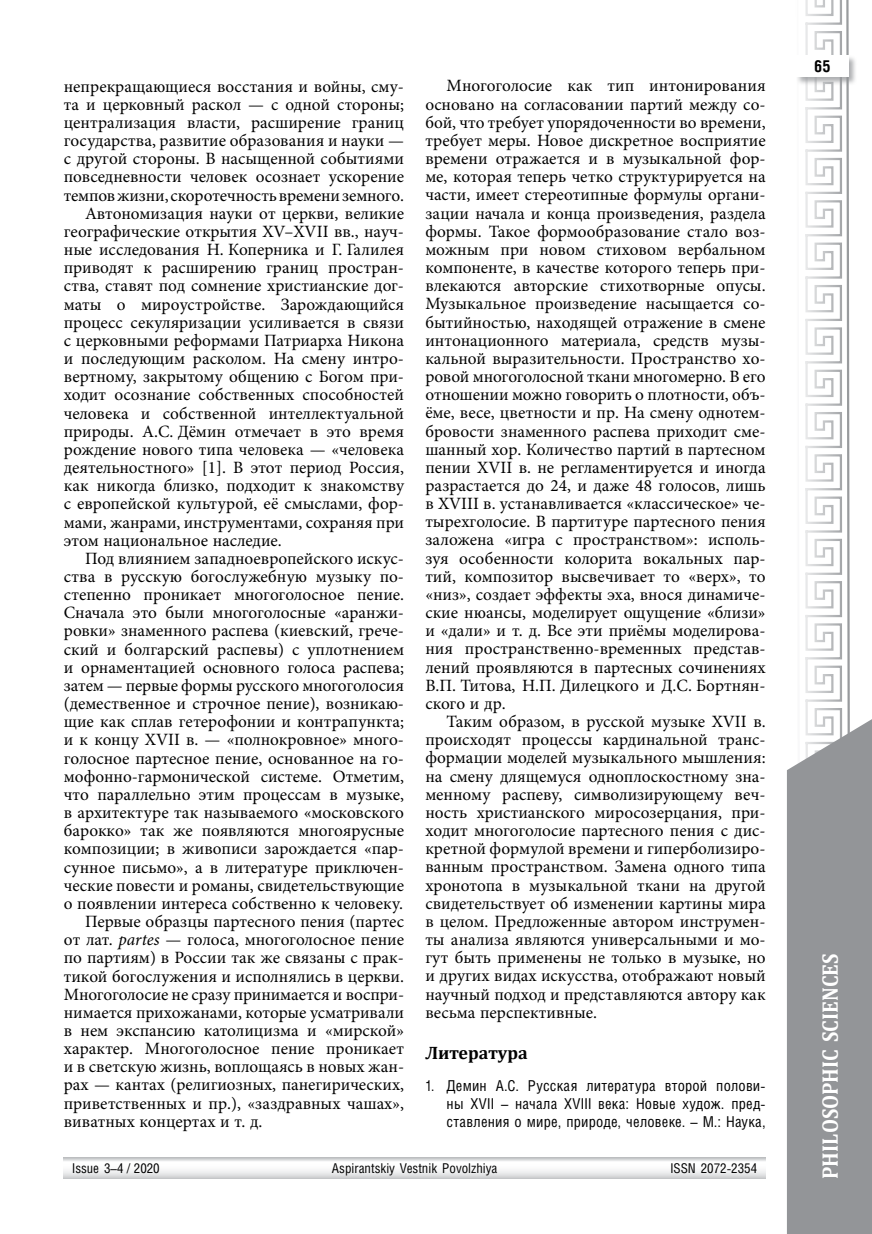
<style>
.page{position:relative;width:872px;height:1234px;background:#fff}
.page>*{position:absolute;margin:0;border:0;box-sizing:border-box;transform-origin:0 0}
.t1{font:700 22.5px "Cambria";letter-spacing:.005em;color:#fff;scale:.9 1}
.t2{font:700 18px "Cambria";color:#000}
.t3{font:17.25px/18.1px "Minion Pro";color:#000;text-align:justify}
.t4{font:700 16.5px "Helios Cond C";color:#000}
.t5{font:15px/18.1px "Helios Cond C";letter-spacing:.015em;color:#000;text-align:justify;scale:.9 1}
.t6{font:13.5px "Helios Cond C";color:#000}
.s1{font-style:italic}
</style>
<div class="page">
<svg style="left:805px;top:0;width:45px;height:706px"></svg>
<svg style="left:64px;top:1157px;width:701px;height:21px"></svg>
<div style="left:796px;top:55px;width:61px;height:30px;background:#939598;opacity:.75"></div>
<div style="left:796px;top:55px;width:52px;height:22px;background:#fff"></div>
<svg style="left:787px;top:706px;width:85px;height:527px;background:#9a9c9e"></svg>
<p class="t3" style="left:64px;top:77px;width:342px">непрекращающиеся восстания и войны, сму-</p>
<p class="t3" style="left:64px;top:95px;width:342px">та и церковный раскол — с одной стороны;</p>
<p class="t3" style="left:64px;top:113px;width:342px">централизация власти, расширение границ</p>
<p class="t3" style="left:64px;top:132px;width:342px">государства, развитие образования и науки —</p>
<p class="t3" style="left:64px;top:150px;width:342px">с другой стороны. В насыщенной событиями</p>
<p class="t3" style="left:64px;top:168px;width:342px">повседневности человек осознает ускорение</p>
<p class="t3" style="left:64px;top:186px;width:342px">темпов жизни, скоротечность времени земного.</p>
<p class="t3" style="left:85px;top:204px;width:320px">Автономизация науки от церкви, великие</p>
<p class="t3" style="left:64px;top:222px;width:342px">географические открытия XV–XVII вв., науч-</p>
<p class="t3" style="left:64px;top:240px;width:342px">ные исследования Н. Коперника и Г. Галилея</p>
<p class="t3" style="left:64px;top:259px;width:342px">приводят к расширению границ простран-</p>
<p class="t3" style="left:64px;top:277px;width:342px">ства, ставят под сомнение христианские дог-</p>
<p class="t3" style="left:64px;top:295px;width:342px">маты о мироустройстве. Зарождающийся</p>
<p class="t3" style="left:64px;top:313px;width:342px">процесс секуляризации усиливается в связи</p>
<p class="t3" style="left:64px;top:331px;width:342px">с церковными реформами Патриарха Никона</p>
<p class="t3" style="left:64px;top:349px;width:342px">и последующим расколом. На смену интро-</p>
<p class="t3" style="left:64px;top:367px;width:342px">вертному, закрытому общению с Богом при-</p>
<p class="t3" style="left:64px;top:386px;width:342px">ходит осознание собственных способностей</p>
<p class="t3" style="left:64px;top:404px;width:342px">человека и собственной интеллектуальной</p>
<p class="t3" style="left:64px;top:422px;width:342px">природы. А.С. Дёмин отмечает в это время</p>
<p class="t3" style="left:64px;top:440px;width:342px">рождение нового типа человека — «человека</p>
<p class="t3" style="left:64px;top:458px;width:342px">деятельностного» [1]. В этот период Россия,</p>
<p class="t3" style="left:64px;top:476px;width:342px">как никогда близко, подходит к знакомству</p>
<p class="t3" style="left:64px;top:494px;width:342px">с европейской культурой, её смыслами, фор-</p>
<p class="t3" style="left:64px;top:513px;width:342px">мами, жанрами, инструментами, сохраняя при</p>
<p class="t3" style="left:64px;top:531px;width:219px">этом национальное наследие.</p>
<p class="t3" style="left:85px;top:549px;width:318px">Под влиянием западноевропейского искус-</p>
<p class="t3" style="left:64px;top:567px;width:342px">ства в русскую богослужебную музыку по-</p>
<p class="t3" style="left:64px;top:585px;width:342px">степенно проникает многоголосное пение.</p>
<p class="t3" style="left:64px;top:603px;width:342px">Сначала это были многоголосные «аранжи-</p>
<p class="t3" style="left:64px;top:621px;width:342px">ровки» знаменного распева (киевский, грече-</p>
<p class="t3" style="left:64px;top:640px;width:342px">ский и болгарский распевы) с уплотнением</p>
<p class="t3" style="left:64px;top:658px;width:342px">и орнаментацией основного голоса распева;</p>
<p class="t3" style="left:64px;top:676px;width:342px">затем — первые формы русского многоголосия</p>
<p class="t3" style="left:64px;top:694px;width:342px">(демественное и строчное пение), возникаю-</p>
<p class="t3" style="left:64px;top:712px;width:342px">щие как сплав гетерофонии и контрапункта;</p>
<p class="t3" style="left:64px;top:730px;width:342px">и к концу XVII в. — «полнокровное» много-</p>
<p class="t3" style="left:64px;top:749px;width:342px">голосное партесное пение, основанное на го-</p>
<p class="t3" style="left:64px;top:767px;width:342px">мофонно-гармонической системе. Отметим,</p>
<p class="t3" style="left:64px;top:785px;width:342px">что параллельно этим процессам в музыке,</p>
<p class="t3" style="left:64px;top:803px;width:342px">в архитектуре так называемого «московского</p>
<p class="t3" style="left:64px;top:821px;width:342px">барокко» так же появляются многоярусные</p>
<p class="t3" style="left:64px;top:839px;width:342px">композиции; в живописи зарождается «пар-</p>
<p class="t3" style="left:64px;top:857px;width:342px">сунное письмо», а в литературе приключен-</p>
<p class="t3" style="left:64px;top:876px;width:342px">ческие повести и романы, свидетельствующие</p>
<p class="t3" style="left:64px;top:894px;width:341px">о появлении интереса собственно к человеку.</p>
<p class="t3" style="left:85px;top:912px;width:320px">Первые образцы партесного пения (партес</p>
<p class="t3" style="left:64px;top:930px;width:342px">от лат. <span class="s1">partes</span> — голоса, многоголосное пение</p>
<p class="t3" style="left:64px;top:948px;width:342px">по партиям) в России так же связаны с прак-</p>
<p class="t3" style="left:64px;top:966px;width:342px">тикой богослужения и исполнялись в церкви.</p>
<p class="t3" style="left:64px;top:984px;width:342px">Многоголосие не сразу принимается и воспри-</p>
<p class="t3" style="left:64px;top:1003px;width:342px">нимается прихожанами, которые усматривали</p>
<p class="t3" style="left:64px;top:1021px;width:342px">в нем экспансию католицизма и «мирской»</p>
<p class="t3" style="left:64px;top:1039px;width:342px">характер. Многоголосное пение проникает</p>
<p class="t3" style="left:64px;top:1057px;width:342px">и в светскую жизнь, воплощаясь в новых жан-</p>
<p class="t3" style="left:64px;top:1075px;width:342px">рах — кантах (религиозных, панегирических,</p>
<p class="t3" style="left:64px;top:1093px;width:342px">приветственных и пр.), «заздравных чашах»,</p>
<p class="t3" style="left:64px;top:1111px;width:200px">виватных концертах и т. д.</p>
<p class="t3" style="left:425px;top:77px;width:342px;text-indent:21px">Многоголосие как тип интонирования основано на согласовании партий между со&shy;бой, что требует упорядоченности во времени, требует меры. Новое дискретное восприятие времени отражается и в музыкальной фор&shy;ме, которая теперь четко структурируется на части, имеет стереотипные формулы органи&shy;зации начала и конца произведения, раздела формы. Такое формообразование стало воз&shy;можным при новом стиховом вербальном компоненте, в качестве которого теперь при&shy;влекаются авторские стихотворные опусы.<br>Музыкальное произведение насыщается со&shy;бытийностью, находящей отражение в смене интонационного материала, средств музы&shy;кальной выразительности. Пространство хо&shy;ровой многоголосной ткани многомерно. В его отношении можно говорить о плотности, объ&shy;ёме, весе, цветности и пр. На смену однотем&shy;бровости знаменного распева приходит сме&shy;шанный хор. Количество партий в партесном пении XVII в. не регламентируется и иногда разрастается до 24, и даже 48 голосов, лишь в XVIII в. устанавливается «классическое» че&shy;тырехголосие. В партитуре партесного пения заложена «игра с пространством»: исполь&shy;зуя особенности колорита вокальных пар&shy;тий, композитор высвечивает то «верх», то «низ», создает эффекты эха, внося динамиче&shy;ские нюансы, моделирует ощущение «близи» и «дали» и т. д. Все эти приёмы моделирова&shy;ния пространственно-временных представ&shy;лений проявляются в партесных сочинениях В.П. Титова, Н.П. Дилецкого и Д.С. Бортнян&shy;ского и др.</p>
<p class="t3" style="left:425px;top:712px;width:342px;text-indent:21px">Таким образом, в русской музыке XVII в. происходят процессы кардинальной транс&shy;формации моделей музыкального мышления: на смену длящемуся одноплоскостному зна&shy;менному распеву, символизирующему веч&shy;ность христианского миросозерцания, при&shy;ходит многоголосие партесного пения с дис&shy;кретной формулой времени и гиперболизиро&shy;ванным пространством. Замена одного типа хронотопа в музыкальной ткани на другой свидетельствует об изменении картины мира в целом. Предложенные автором инструмен&shy;ты анализа являются универсальными и мо&shy;гут быть применены не только в музыке, но и других видах искусства, отображают новый научный подход и представляются автору как весьма перспективные.</p>
<p class="t2" style="left:425px;top:1039px;width:104px">Литература</p>
<p class="t5" style="left:446px;top:1075px;width:356px;text-indent:-21px">1. Демин А.С. Русская литература второй полови&shy;ны XVII – начала XVIII века: Новые худож. пред&shy;ставления о мире, природе, человеке. – М.: Наука,</p>
<p class="t6" style="left:72px;top:1159px;width:89px">Issue 3–4 / 2020</p>
<p class="t6" style="left:332px;top:1159px;width:167px">Aspirantskiy Vestnik Povolzhiya</p>
<p class="t6" style="left:670px;top:1159px;width:88px">ISSN 2072-2354</p>
<p class="t4" style="left:814px;top:56px;width:18px">65</p>
<h1 class="t1" style="left:814px;top:1178px;width:252px;rotate:-90deg">PHILOSOPHIC SCIENCES</h1>
</div>
